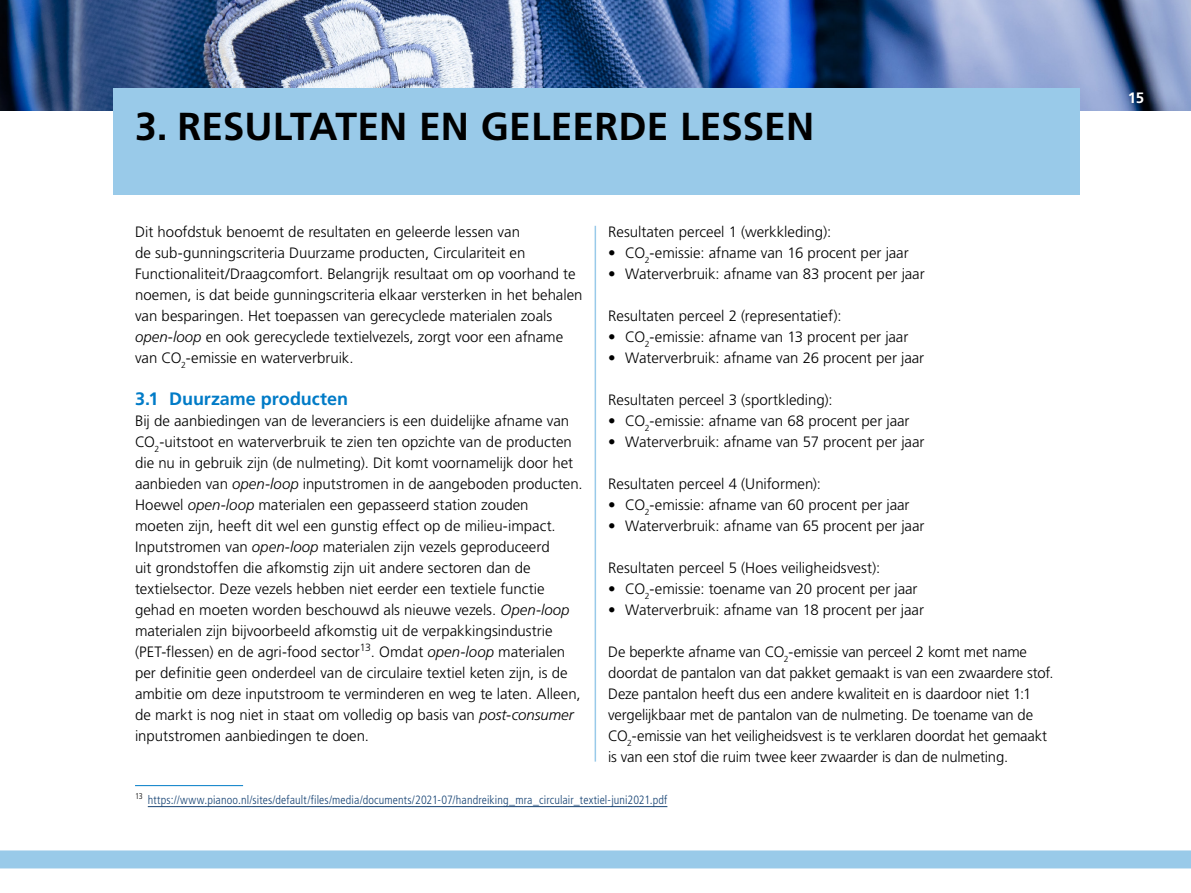
<style>
.page{position:relative;width:1191px;height:893px;background:#fff}
.page>*{position:absolute;margin:0;border:0;box-sizing:border-box;transform-origin:0 0}
.H2_Hoofdstuk_Kop{font:700 39px "Frutiger LT Std";letter-spacing:.005em;color:#000}
.H3_Tussenkop{font:700 18px "Frutiger LT Std";color:#007bc7}
.P_Body{font:300 15px/21px "Frutiger LT Std";letter-spacing:-.005em;color:#000}
.Body_L{font:300 15px "Frutiger LT Std";letter-spacing:-.005em;color:#000}
.t1{font:700 15px "Frutiger LT Std";color:#fff}
.voetnoot{font:300 condensed 12px "Frutiger LT Std";letter-spacing:.01em;color:#154273}
.s1{font-style:italic}
</style>
<div class="page">
<img style="left:0;top:0;width:1191px;height:111px">
<div style="left:114px;top:88px;width:966px;height:107px;background:#99cae9"></div>
<div style="left:0;top:850px;width:1191px;height:18px;background:#99cae9"></div>
<hr style="left:594px;top:226px;width:2px;height:536px;background:#99cae9">
<hr style="left:135px;top:785px;width:108px;height:1px;background:#007bc7">
<hr style="left:148px;top:806px;width:519px;height:1px;background:#154273">
<h2 class="H2_Hoofdstuk_Kop" style="left:135px;top:103px;width:680px">3. RESULTATEN EN GELEERDE LESSEN</h2>
<p class="P_Body" style="left:135px;top:221px;width:449px">Dit hoofdstuk benoemt de resultaten en geleerde lessen van<br>de sub-gunningscriteria Duurzame producten, Circulariteit en Functionaliteit/Draagcomfort. Belangrijk resultaat om op voorhand te noemen, is dat beide gunningscriteria elkaar versterken in het behalen van besparingen. Het toepassen van gerecyclede materialen zoals <span class="s1">open-loop</span> en ook gerecyclede textielvezels, zorgt voor een afname van CO<sub>2</sub>-emissie en waterverbruik.</p>
<h3 class="H3_Tussenkop" style="left:135px;top:388px;width:214px">3.1 Duurzame producten</h3>
<p class="P_Body" style="left:135px;top:410px;width:449px">Bij de aanbiedingen van de leveranciers is een duidelijke afname van CO<sub>2</sub>-uitstoot en waterverbruik te zien ten opzichte van de producten die nu in gebruik zijn (de nulmeting). Dit komt voornamelijk door het aanbieden van <span class="s1">open-loop</span> inputstromen in de aangeboden producten.<br>Hoewel <span class="s1">open-loop</span> materialen een gepasseerd station zouden<br>moeten zijn, heeft dit wel een gunstig effect op de milieu-impact.<br>Inputstromen van <span class="s1">open-loop</span> materialen zijn vezels geproduceerd<br>uit grondstoffen die afkomstig zijn uit andere sectoren dan de textielsector. Deze vezels hebben niet eerder een textiele functie gehad en moeten worden beschouwd als nieuwe vezels. <span class="s1">Open-loop </span>materialen zijn bijvoorbeeld afkomstig uit de verpakkingsindustrie (PET-flessen) en de agri-food sector<sup>13</sup>. Omdat <span class="s1">open-loop</span> materialen per definitie geen onderdeel van de circulaire textiel keten zijn, is de ambitie om deze inputstroom te verminderen en weg te laten. Alleen, de markt is nog niet in staat om volledig op basis van <span class="s1">post-consumer </span>inputstromen aanbiedingen te doen.</p>
<p class="P_Body" style="left:608px;top:221px;width:224px">Resultaten perceel 1 (werkkleding):</p>
<p class="Body_L" style="left:608px;top:244px;width:302px">• CO<sub>2</sub>-emissie: afname van 16 procent per jaar</p>
<p class="Body_L" style="left:608px;top:265px;width:318px">• Waterverbruik: afname van 83 procent per jaar</p>
<p class="P_Body" style="left:608px;top:305px;width:235px">Resultaten perceel 2 (representatief):</p>
<p class="Body_L" style="left:608px;top:328px;width:302px">• CO<sub>2</sub>-emissie: afname van 13 procent per jaar</p>
<p class="Body_L" style="left:608px;top:349px;width:317px">• Waterverbruik: afname van 26 procent per jaar</p>
<p class="P_Body" style="left:608px;top:389px;width:226px">Resultaten perceel 3 (sportkleding):</p>
<p class="Body_L" style="left:608px;top:412px;width:303px">• CO<sub>2</sub>-emissie: afname van 68 procent per jaar</p>
<p class="Body_L" style="left:608px;top:433px;width:318px">• Waterverbruik: afname van 57 procent per jaar</p>
<p class="P_Body" style="left:608px;top:473px;width:214px">Resultaten perceel 4 (Uniformen):</p>
<p class="Body_L" style="left:608px;top:496px;width:303px">• CO<sub>2</sub>-emissie: afname van 60 procent per jaar</p>
<p class="Body_L" style="left:608px;top:517px;width:318px">• Waterverbruik: afname van 65 procent per jaar</p>
<p class="P_Body" style="left:608px;top:557px;width:273px">Resultaten perceel 5 (Hoes veiligheidsvest):</p>
<p class="Body_L" style="left:608px;top:580px;width:311px">• CO<sub>2</sub>-emissie: toename van 20 procent per jaar</p>
<p class="Body_L" style="left:608px;top:601px;width:317px">• Waterverbruik: afname van 18 procent per jaar</p>
<p class="P_Body" style="left:608px;top:641px;width:447px">De beperkte afname van CO<sub>2</sub>-emissie van perceel 2 komt met name doordat de pantalon van dat pakket gemaakt is van een zwaardere stof.<br>Deze pantalon heeft dus een andere kwaliteit en is daardoor niet 1:1 vergelijkbaar met de pantalon van de nulmeting. De toename van de CO<sub>2</sub>-emissie van het veiligheidsvest is te verklaren doordat het gemaakt is van een stof die ruim twee keer zwaarder is dan de nulmeting.</p>
<p class="voetnoot" style="left:135px;top:793px;width:534px"><sup>13</sup> https://www.pianoo.nl/sites/default/files/media/documents/2021-07/handreiking_mra_circulair_textiel-juni2021.pdf</p>
<p class="t1" style="left:1127px;top:89px;width:18px">15</p>
</div>
